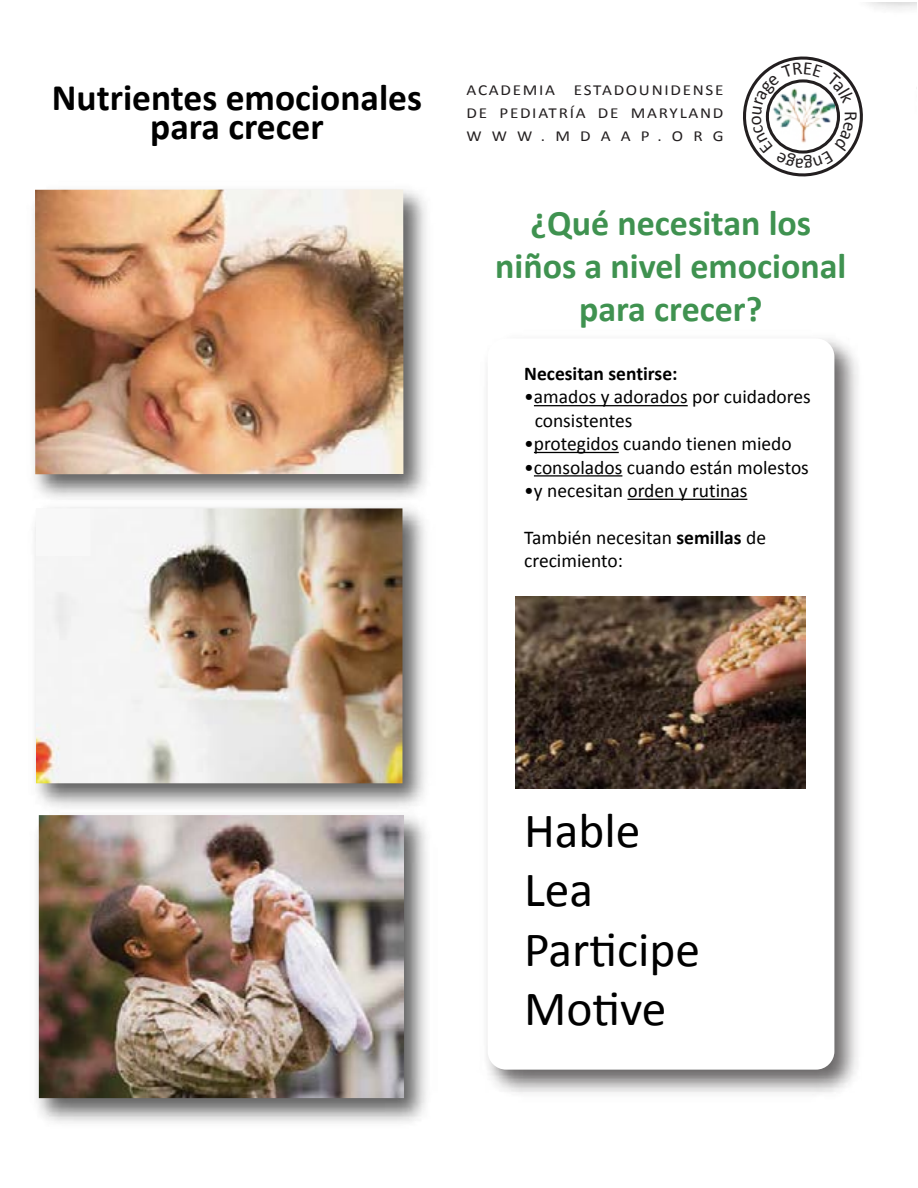
<style>
.page{position:relative;width:918px;height:1188px;background:#fff}
.page>*{position:absolute;margin:0;border:0;box-sizing:border-box;transform-origin:0 0}
.t1{font:49.5px/59.4px "Calibri";color:#000}
.t2{font:700 37.5px/28.5px "Calibri";color:#000;text-align:center}
.t3{font:700 36px/43.2px "Calibri";color:#3f9250;text-align:center}
.t4{font:19.5px/23.4px "Calibri";color:#000}
.t5{font:700 19.5px "Calibri";color:#000}
.t6{font:18.9px "Calibri";color:#231f20}
.t7{font:15.3px/23px "Calibri";letter-spacing:.1em;color:#231f20;text-align:justify;scale:1.12 1}
.s1{font-weight:700}
</style>
<div class="page">
<img style="left:486px;top:338px;width:372px;height:755px">
<div style="left:488px;top:338px;width:346px;height:732px;background:#fff;border-radius:18px"></div>
<img style="left:33px;top:189px;width:393px;height:307px">
<img style="left:35px;top:189px;width:368px;height:285px">
<img style="left:36px;top:817px;width:391px;height:306px">
<img style="left:39px;top:817px;width:365px;height:281px">
<img style="left:34px;top:496px;width:391px;height:321px">
<img style="left:36px;top:508px;width:366px;height:275px">
<div style="left:36px;top:508px;width:55px;height:48px;background:#f8f8f8"></div>
<img style="left:515px;top:596px;width:290px;height:193px">
<hr style="left:534px;top:405px;width:154px;height:1px;background:#000">
<hr style="left:534px;top:452px;width:85px;height:1px;background:#000">
<hr style="left:534px;top:475px;width:88px;height:2px;background:#000">
<hr style="left:627px;top:499px;width:120px;height:1px;background:#000">
<svg style="left:743px;top:56px;width:120px;height:121px"></svg>
<h2 class="t2" style="left:52px;top:82px;width:372px">Nutrientes emocionales para crecer</h2>
<p class="t7" style="left:467px;top:78px;width:231px">ACADEMIA ESTADOUNIDENSE DE PEDIATRÍA DE MARYLAND WWW.MDAAP.ORG</p>
<p class="t6" style="left:863px;top:111px;width:12px;rotate:90deg">R</p>
<h3 class="t3" style="left:495px;top:200px;width:353px">¿Qué necesitan los niños a nivel emocional para crecer?</h3>
<p class="t5" style="left:524px;top:362px;width:155px">Necesitan sentirse:</p>
<p class="t4" style="left:535px;top:384px;width:278px;text-indent:-10px">•amados y adorados por cuidadores consistentes</p>
<p class="t4" style="left:524px;top:431px;width:269px">•protegidos cuando tienen miedo</p>
<p class="t4" style="left:524px;top:455px;width:286px">•consolados cuando están molestos</p>
<p class="t4" style="left:524px;top:478px;width:225px">•y necesitan orden y rutinas</p>
<p class="t4" style="left:524px;top:525px;width:243px">También necesitan <span class="s1">semillas</span> de crecimiento:</p>
<h1 class="t1" style="left:524px;top:799px;width:177px">Hable<br>Lea<br>Participe<br>Motive</h1>
</div>
